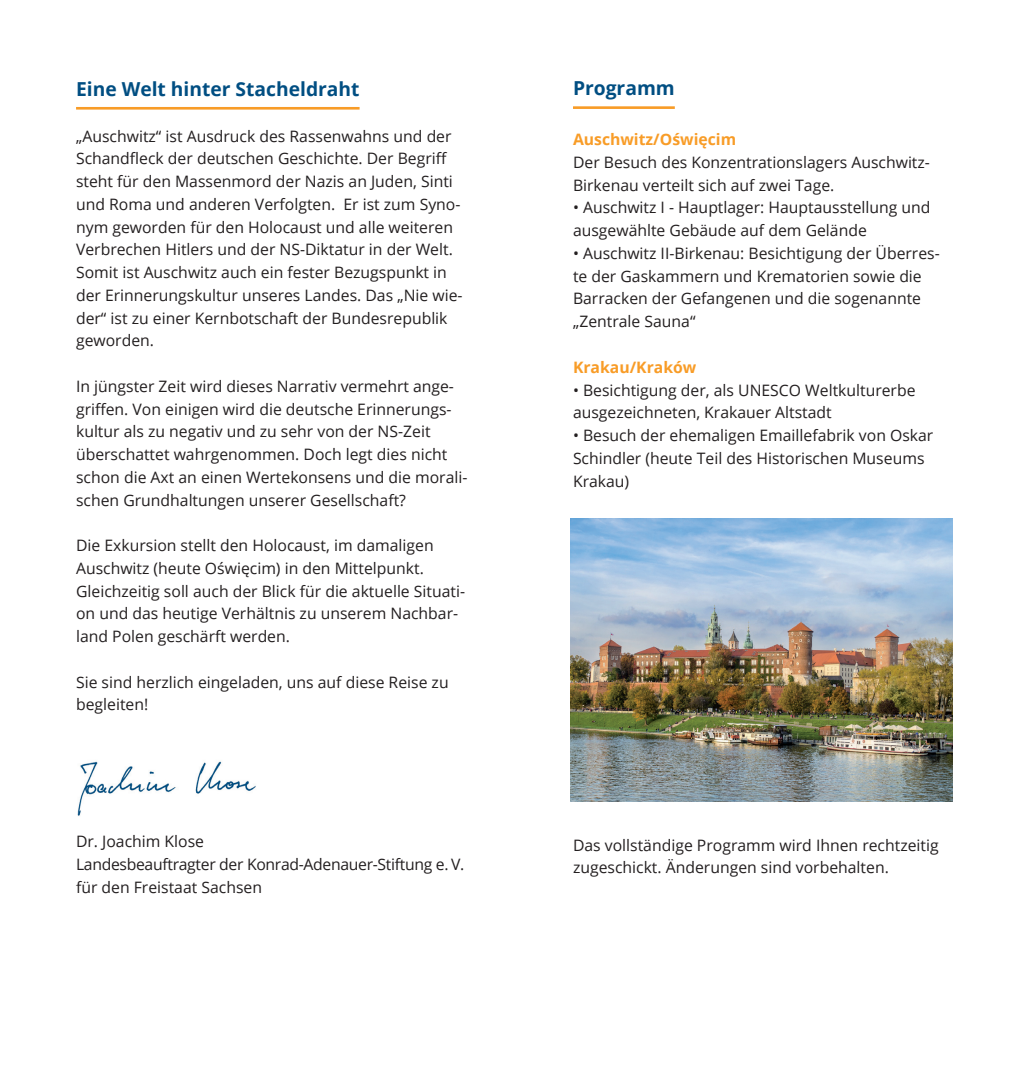
<style>
.page{position:relative;width:1022px;height:1072px;background:#fff}
.page>*{position:absolute;margin:0;border:0;box-sizing:border-box;transform-origin:0 0}
.t1{font:700 19.25px "Open Sans";color:#004e82}
.t2{font:15.75px/22.8px "Open Sans";color:#231f20}
.t3{font:15.75px/22.8px "Open Sans";letter-spacing:-.02em;color:#231f20}
.t4{font:700 15.75px "Open Sans";color:#f89c27}
</style>
<div class="page">
<hr style="left:76px;top:107px;width:284px;height:3px;background:#f89c27">
<hr style="left:573px;top:106px;width:102px;height:3px;background:#f89c27">
<img style="left:77px;top:761px;width:179px;height:55px">
<img style="left:570px;top:518px;width:382px;height:283px">
<p class="t1" style="left:76px;top:75px;width:285px">Eine Welt hinter Stacheldraht</p>
<p class="t2" style="left:76px;top:124px;width:388px">„Auschwitz“ ist Ausdruck des Rassenwahns und der Schandfleck der deutschen Geschichte. Der Begriff steht für den Massenmord der Nazis an Juden, Sinti und Roma und anderen Verfolgten. Er ist zum Syno&shy;nym geworden für den Holocaust und alle weiteren Verbrechen Hitlers und der NS-Diktatur in der Welt.<br>Somit ist Auschwitz auch ein fester Bezugspunkt in der Erinnerungskultur unseres Landes. Das „Nie wie&shy;der“ ist zu einer Kernbotschaft der Bundesrepublik geworden.</p>
<p class="t2" style="left:76px;top:374px;width:393px">In jüngster Zeit wird dieses Narrativ vermehrt ange&shy;griffen. Von einigen wird die deutsche Erinnerungs&shy;kultur als zu negativ und zu sehr von der NS-Zeit überschattet wahrgenommen. Doch legt dies nicht schon die Axt an einen Wertekonsens und die morali&shy;schen Grundhaltungen unserer Gesellschaft?</p>
<p class="t2" style="left:76px;top:533px;width:390px">Die Exkursion stellt den Holocaust, im damaligen Auschwitz (heute Oświęcim) in den Mittelpunkt.<br>Gleichzeitig soll auch der Blick für die aktuelle Situati&shy;on und das heutige Verhältnis zu unserem Nachbar&shy;land Polen geschärft werden.</p>
<p class="t2" style="left:76px;top:670px;width:374px">Sie sind herzlich eingeladen, uns auf diese Reise zu begleiten!</p>
<p class="t3" style="left:76px;top:829px;width:390px">Dr. Joachim Klose<br>Landesbeauftragter der Konrad-Adenauer-Stiftung e. V. für den Freistaat Sachsen</p>
<p class="t1" style="left:573px;top:75px;width:103px">Programm</p>
<p class="t4" style="left:573px;top:128px;width:165px">Auschwitz/Oświęcim</p>
<p class="t2" style="left:573px;top:150px;width:358px">Der Besuch des Konzentrationslagers Auschwitz-<br>Birkenau verteilt sich auf zwei Tage.</p>
<p class="t2" style="left:573px;top:196px;width:359px">• Auschwitz I - Hauptlager: Hauptausstellung und ausgewählte Gebäude auf dem Gelände</p>
<p class="t2" style="left:573px;top:241px;width:368px">• Auschwitz II-Birkenau: Besichtigung der Überres&shy;te der Gaskammern und Krematorien sowie die Barracken der Gefangenen und die sogenannte „Zentrale Sauna“</p>
<p class="t4" style="left:573px;top:356px;width:125px">Krakau/Kraków</p>
<p class="t2" style="left:573px;top:378px;width:344px">• Besichtigung der, als UNESCO Weltkulturerbe ausgezeichneten, Krakauer Altstadt</p>
<p class="t2" style="left:573px;top:423px;width:362px">• Besuch der ehemaligen Emaillefabrik von Oskar<br>Schindler (heute Teil des Historischen Museums<br>Krakau)</p>
<p class="t2" style="left:573px;top:833px;width:367px">Das vollständige Programm wird Ihnen rechtzeitig zugeschickt. Änderungen sind vorbehalten.</p>
</div>
